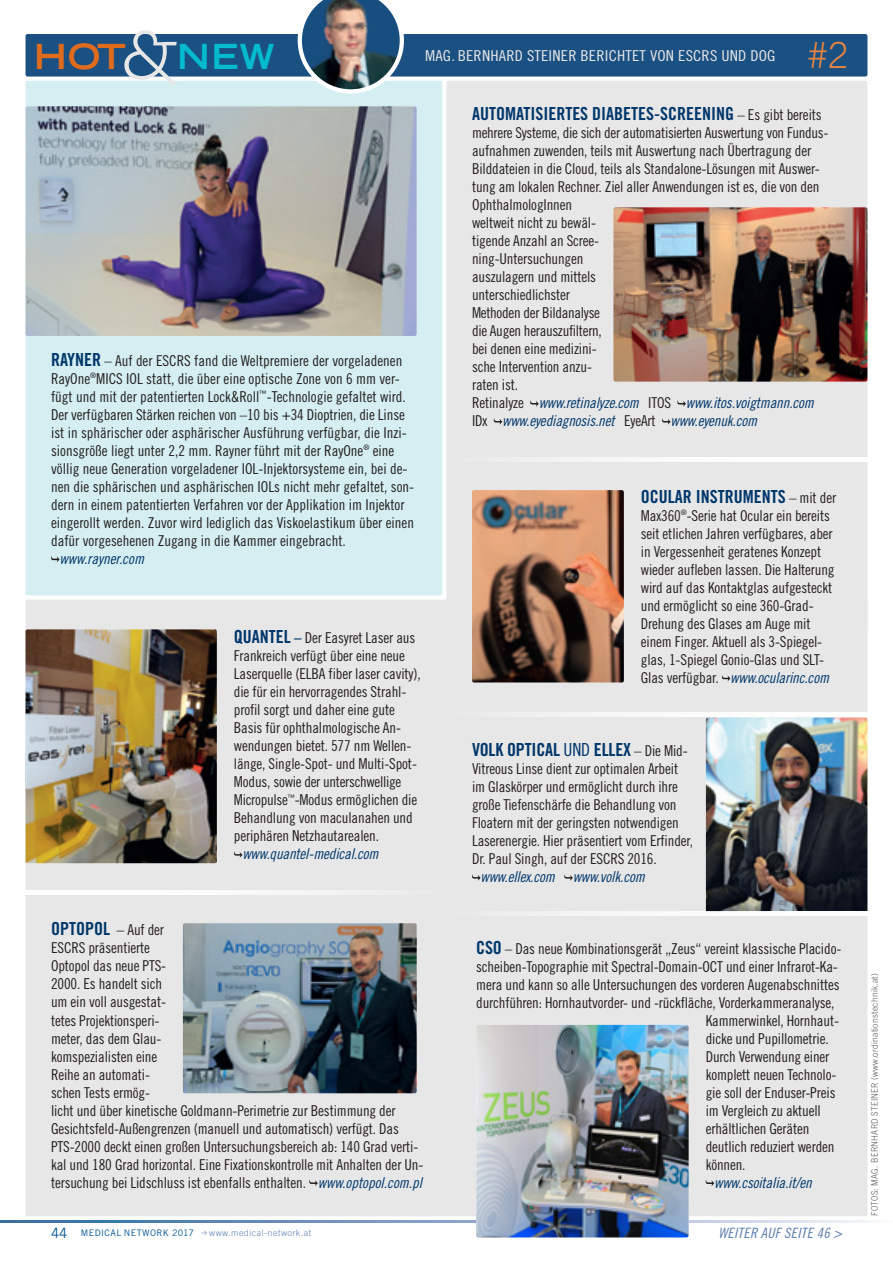
<style>
.page{position:relative;width:893px;height:1263px;background:#fff}
.page>*{position:absolute;margin:0;border:0;box-sizing:border-box;transform-origin:0 0}
.t1{font:300 36px "Trade Gothic";color:#e68542}
.t2{font:700 expanded 34.65px "Trade Gothic LH";color:#df6c1d}
.t3{font:700 expanded 34.65px "Trade Gothic LH";color:#03bace}
.t4{font:18px "Trade Gothic Bold Cond Twenty";color:#00376b}
.t5{font:15px/18px "Trade Gothic Cond Eighteen";letter-spacing:-.01em;color:#231f20}
.t6{font:15px/18px "Trade Gothic Cond Eighteen Obl";letter-spacing:-.01em;color:#00376b}
.t7{font:15px "Trade Gothic Cond Eighteen";letter-spacing:.01em;color:#e7e7e8;scale:1.1 1}
.t8{font:14.25px "Trade Gothic Cond Eighteen Obl";letter-spacing:.02em;color:#597cae}
.t9{font:300 9px "Trade Gothic";letter-spacing:.03em;color:#57585a;scale:.9 1}
.t10{font:300 9px "Trade Gothic";letter-spacing:.05em;color:#5d82b7}
.t11{font:9px "Trade Gothic";letter-spacing:.05em;color:#005495}
.s1{font-family:"Trade Gothic Bold Cond Twenty";font-size:18px;color:#00376b}
.s2{font-family:"Trade Gothic Bold Cond Twenty";color:#00376b}
.s3{font-family:"Trade Gothic Cond Eighteen";font-size:15px;color:#231f20}
.s4{font-family:"Trade Gothic Cond Eighteen";color:#231f20}
.s5{font-family:"Trade Gothic Cond Eighteen"}
.s6{font-family:"Trade Gothic Cond Eighteen Obl";color:#00376b}
.s7{font-size:14.25px}
</style>
<div class="page">
<svg style="left:0;top:1220px;width:869px;height:2px"></svg>
<div style="left:446px;top:81px;width:421px;height:548px;background:#e7e7e8;border-radius:2px"></div>
<div style="left:26px;top:81px;width:416px;height:514px;background:#d5eef1;border-radius:2px"></div>
<div style="left:26px;top:600px;width:841px;height:616px;background:#e7e7e8;border-radius:2px"></div>
<hr style="left:0;top:890px;width:446px;height:4px;background:#fff">
<hr style="left:442px;top:457px;width:451px;height:4px;background:#fff">
<div style="left:26px;top:34px;width:841px;height:43px;background:#1a5082;border-radius:2px"></div>
<svg style="left:124px;top:30px;width:53px;height:55px"></svg>
<img style="left:298px;top:0;width:106px;height:94px">
<svg style="left:51px;top:556px;width:9px;height:6px"></svg>
<img style="left:26px;top:106px;width:391px;height:230px">
<svg style="left:234px;top:851px;width:8px;height:7px"></svg>
<svg style="left:530px;top:400px;width:9px;height:7px"></svg>
<svg style="left:677px;top:400px;width:9px;height:7px"></svg>
<svg style="left:493px;top:418px;width:9px;height:7px"></svg>
<svg style="left:662px;top:418px;width:8px;height:7px"></svg>
<img style="left:26px;top:629px;width:191px;height:234px">
<img style="left:613px;top:207px;width:254px;height:175px">
<svg style="left:472px;top:874px;width:8px;height:7px"></svg>
<svg style="left:564px;top:874px;width:9px;height:7px"></svg>
<svg style="left:309px;top:1179px;width:9px;height:7px"></svg>
<img style="left:706px;top:718px;width:161px;height:193px">
<svg style="left:705px;top:1180px;width:9px;height:6px"></svg>
<img style="left:183px;top:923px;width:234px;height:170px">
<svg style="left:722px;top:675px;width:8px;height:6px"></svg>
<img style="left:472px;top:490px;width:152px;height:192px">
<hr style="left:442px;top:712px;width:451px;height:4px;background:#fff">
<hr style="left:442px;top:911px;width:451px;height:4px;background:#fff">
<img style="left:476px;top:1025px;width:213px;height:212px">
<h2 class="t2" style="left:34px;top:33px;width:94px">HOT</h2>
<h2 class="t3" style="left:177px;top:33px;width:99px">NEW</h2>
<p class="t7" style="left:425px;top:46px;width:320px">MAG. BERNHARD STEINER BERICHTET VON ESCRS UND DOG</p>
<h1 class="t1" style="left:808px;top:34px;width:42px">#2</h1>
<p class="t5" style="left:51px;top:351px;width:365px"><span class="s1">RAYNER</span> – Auf der ESCRS fand die Weltpremiere der vorgeladenen RayOne<sup>®</sup>MICS IOL statt, die über eine optische Zone von 6 mm ver&shy;fügt und mit der patentierten Lock&amp;Roll<sup>™</sup>-Technologie gefaltet wird.<br>Der verfügbaren Stärken reichen von –10 bis +34 Dioptrien, die Linse ist in sphärischer oder asphärischer Ausführung verfügbar, die Inzi&shy;sionsgröße liegt unter 2,2 mm. Rayner führt mit der RayOne<sup>®</sup> eine völlig neue Generation vorgeladener IOL-Injektorsysteme ein, bei de&shy;nen die sphärischen und asphärischen IOLs nicht mehr gefaltet, son&shy;dern in einem patentierten Verfahren vor der Applikation im Injektor eingerollt werden. Zuvor wird lediglich das Viskoelastikum über einen dafür vorgesehenen Zugang in die Kammer eingebracht.</p>
<p class="t6" style="left:60px;top:549px;width:86px">www.rayner.com</p>
<p class="t5" style="left:234px;top:629px;width:188px"><span class="s1">QUANTEL</span> <span class="s2">–</span> Der Easyret Laser aus Frankreich verfügt über eine neue Laserquelle (ELBA fiber laser cavity), die für ein hervorragendes Strahl&shy;profil sorgt und daher eine gute Basis für ophthalmologische An&shy;wendungen bietet. 577 nm Wellen&shy;länge, Single-Spot- und Multi-Spot-Modus, sowie der unterschwellige Micropulse<sup>™</sup>-Modus ermöglichen die Behandlung von maculanahen und periphären Netzhautarealen.</p>
<p class="t6" style="left:242px;top:845px;width:138px">www.quantel-medical.com</p>
<p class="t4" style="left:472px;top:103px;width:351px">AUTOMATISIERTES DIABETES-SCREENING <span class="s3">– Es gibt bereits</span></p>
<p class="t5" style="left:472px;top:124px;width:358px">mehrere Systeme, die sich der automatisierten Auswertung von Fundus&shy;aufnahmen zuwenden, teils mit Auswertung nach Übertragung der Bilddateien in die Cloud, teils als Standalone-Lösungen mit Auswer&shy;tung am lokalen Rechner. Ziel aller Anwendungen ist es, die von den OphthalmologInnen<br>weltweit nicht zu bewäl-<br>tigende Anzahl an Scree-<br>ning-Untersuchungen<br>auszulagern und mittels<br>unterschiedlichster<br>Methoden der Bildanalyse<br>die Augen herauszufiltern,<br>bei denen eine medizini-<br>sche Intervention anzu-<br>raten ist.</p>
<p class="t6" style="left:472px;top:394px;width:343px"><span class="s4">Retinalyze</span> www.retinalyze.com <span class="s4">ITOS</span> www.itos.voigtmann.com<br><span class="s4">IDx</span> www.eyediagnosis.net <span class="s4">EyeArt</span> www.eyenuk.com</p>
<p class="t4" style="left:641px;top:485px;width:197px">OCULAR INSTRUMENTS <span class="s3">– mit der</span></p>
<p class="t5" style="left:641px;top:506px;width:195px">Max360<sup>®</sup>-Serie hat Ocular ein bereits seit etlichen Jahren verfügbares, aber in Vergessenheit geratenes Konzept wieder aufleben lassen. Die Halterung wird auf das Kontaktglas aufgesteckt und ermöglicht so eine 360-Grad-Drehung des Glases am Auge mit einem Finger. Aktuell als 3-Spiegel&shy;glas, 1-Spiegel Gonio-Glas und SLT-</p>
<p class="t6" style="left:641px;top:668px;width:190px"><span class="s4">Glas verfügbar.</span> www.ocularinc.com</p>
<p class="t4" style="left:472px;top:739px;width:217px">VOLK OPTICAL <span class="s5">UND</span> ELLEX <span class="s3">– Die Mid-</span></p>
<p class="t5" style="left:472px;top:760px;width:223px">Vitreous Linse dient zur optimalen Arbeit im Glaskörper und ermöglicht durch ihre große Tiefenschärfe die Behandlung von Floatern mit der geringsten notwendigen Laserenergie. Hier präsentiert vom Erfinder, Dr. Paul Singh, auf der ESCRS 2016.</p>
<p class="t6" style="left:480px;top:868px;width:166px">www.ellex.com www.volk.com</p>
<p class="t4" style="left:51px;top:918px;width:115px">OPTOPOL <span class="s3">– Auf der</span></p>
<p class="t5" style="left:51px;top:939px;width:374px">ESCRS präsentierte<br>Optopol das neue PTS-<br>2000. Es handelt sich<br>um ein voll ausgestat-<br>tetes Projektionsperi-<br>meter, das dem Glau-<br>komspezialisten eine<br>Reihe an automati-<br>schen Tests ermög-<br>licht und über kinetische Goldmann-Perimetrie zur Bestimmung der Gesichtsfeld-Außengrenzen (manuell und automatisch) verfügt. Das PTS-2000 deckt einen großen Untersuchungsbereich ab: 140 Grad verti&shy;kal und 180 Grad horizontal. Eine Fixationskontrolle mit Anhalten der Un&shy;tersuchung bei Lidschluss ist ebenfalls enthalten. <span class="s6">www.optopol.com.pl</span></p>
<p class="t5" style="left:476px;top:939px;width:365px"><span class="s1">CSO</span> – Das neue Kombinationsgerät „Zeus“ vereint klassische Placido-</p>
<p class="t5" style="left:476px;top:957px;width:363px">scheiben-Topographie mit Spectral-Domain-OCT und einer Infrarot-Ka-</p>
<p class="t5" style="left:476px;top:975px;width:365px">mera und kann so alle Untersuchungen des vorderen Augenabschnittes</p>
<p class="t5" style="left:476px;top:993px;width:360px">durchführen: Hornhautvorder- und -rückfläche, Vorderkammeranalyse,</p>
<p class="t5" style="left:706px;top:1011px;width:135px">Kammerwinkel, Hornhaut-</p>
<p class="t5" style="left:706px;top:1029px;width:125px">dicke und Pupillometrie.</p>
<p class="t5" style="left:706px;top:1047px;width:125px">Durch Verwendung einer</p>
<p class="t5" style="left:706px;top:1065px;width:132px">komplett neuen Technolo-</p>
<p class="t5" style="left:706px;top:1083px;width:131px">gie soll der Enduser-Preis</p>
<p class="t5" style="left:706px;top:1101px;width:117px">im Vergleich zu aktuell</p>
<p class="t5" style="left:706px;top:1119px;width:105px">erhältlichen Geräten</p>
<p class="t5" style="left:706px;top:1137px;width:130px">deutlich reduziert werden</p>
<p class="t5" style="left:706px;top:1155px;width:41px">können.</p>
<p class="t6" style="left:714px;top:1173px;width:99px">www.csoitalia.it/en</p>
<p class="t11" style="left:51px;top:1227px;width:144px"><span class="s7">44</span> MEDICAL NETWORK 2017</p>
<p class="t10" style="left:209px;top:1227px;width:103px">www.medical-network.at</p>
<p class="t8" style="left:718px;top:1224px;width:125px">WEITER AUF SEITE 46 &gt;</p>
<p class="t9" style="left:869px;top:1216px;width:272px;rotate:-90deg">FOTOS: MAG. BERNHARD STEINER (www.ordinationstechnik.at)</p>
</div>
